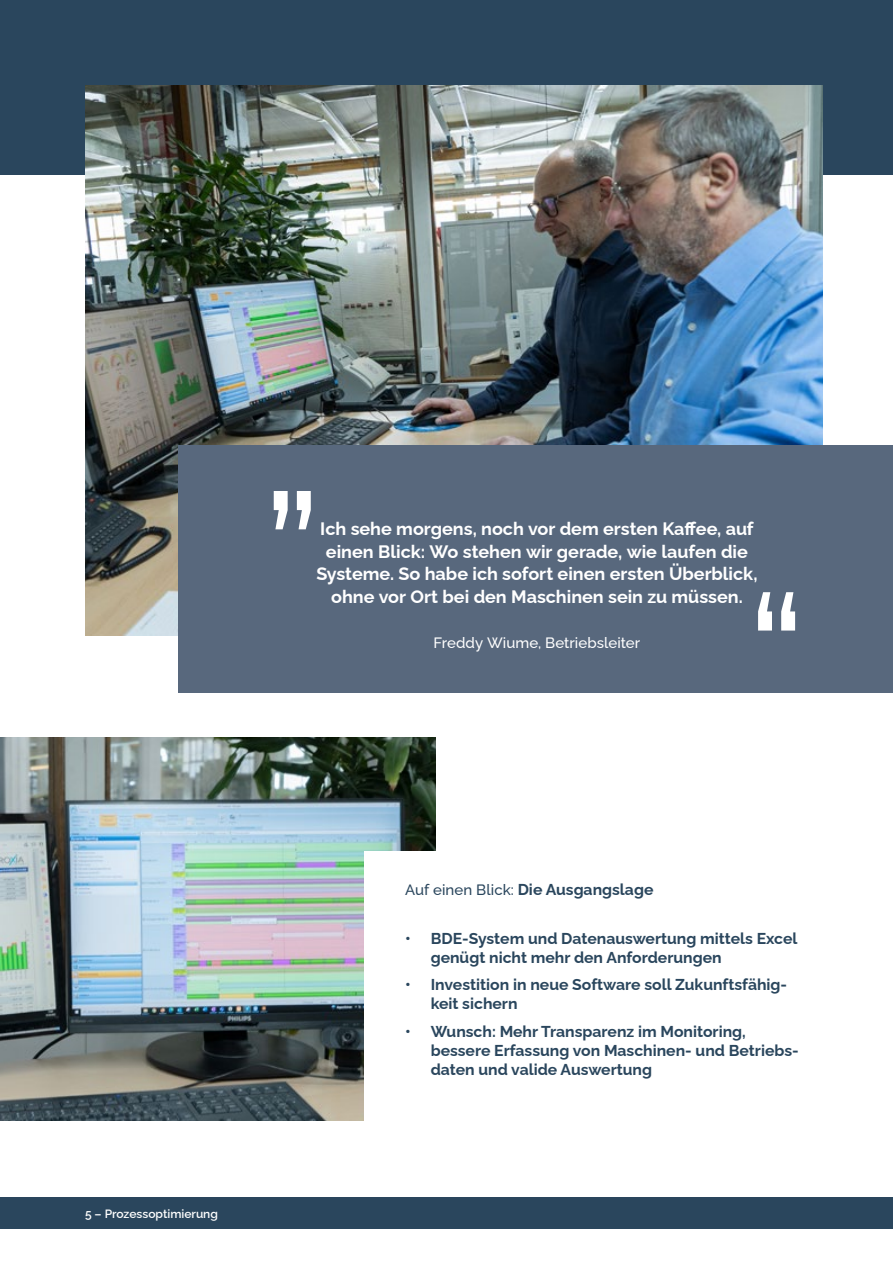
<style>
.page{position:relative;width:893px;height:1263px;background:#fff}
.page>*{position:absolute;margin:0;border:0;box-sizing:border-box;transform-origin:0 0}
.t1{font:100 18px/22.5px "Raleway";color:#fff;text-align:center}
.t2{font:100 15.75px/18.9px "Raleway";color:#2a465d}
.t3{font:500 15px "Raleway";letter-spacing:.005em;color:#fff}
.t4{font:600 12px "Raleway";color:#fff}
.s1{font-weight:500;font-size:15px}
</style>
<div class="page">
<div style="left:0;top:1197px;width:893px;height:31px;background:#2a465d"></div>
<div style="left:0;top:0;width:893px;height:175px;background:#2a465d"></div>
<img style="left:85px;top:85px;width:737px;height:551px">
<img style="left:0;top:737px;width:436px;height:383px">
<div style="left:364px;top:851px;width:458px;height:277px;background:#fff"></div>
<div style="left:178px;top:445px;width:714px;height:247px;background:#58687d"></div>
<svg style="left:274px;top:491px;width:37px;height:38px"></svg>
<svg style="left:758px;top:592px;width:37px;height:38px"></svg>
<p class="t4" style="left:85px;top:1204px;width:134px">5 – Prozessoptimierung</p>
<p class="t1" style="left:316px;top:515px;width:443px">Ich sehe morgens, noch vor dem ersten Kaffee, auf einen Blick: Wo stehen wir gerade, wie laufen die Systeme. So habe ich sofort einen ersten Überblick, ohne vor Ort bei den Maschinen sein zu müssen.</p>
<p class="t3" style="left:434px;top:630px;width:208px">Freddy Wiume, Betriebsleiter</p>
<p class="t2" style="left:405px;top:878px;width:250px"><span class="s1">Auf einen Blick:</span> Die Ausgangslage</p>
<p class="t2" style="left:431px;top:927px;width:368px;text-indent:-26px">• BDE-System und Datenauswertung mittels Excel genügt nicht mehr den Anforderungen</p>
<p class="t2" style="left:431px;top:974px;width:358px;text-indent:-26px">• Investition in neue Software soll Zukunftsfähig&shy;keit sichern</p>
<p class="t2" style="left:431px;top:1020px;width:370px;text-indent:-26px">• Wunsch: Mehr Transparenz im Monitoring, bessere Erfassung von Maschinen- und Betriebs&shy;daten und valide Auswertung</p>
</div>
